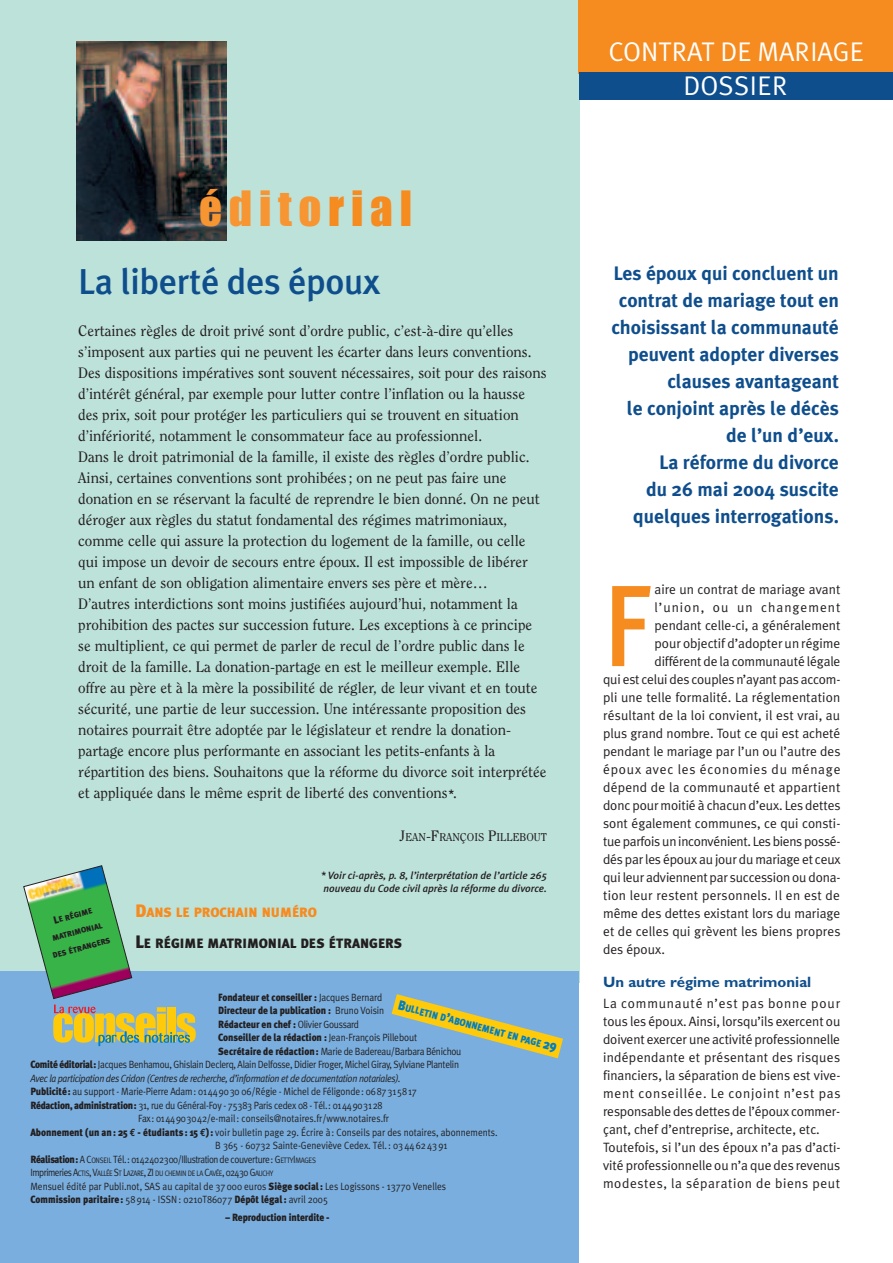
<style>
.page{position:relative;width:893px;height:1263px;background:#fff}
.page>*{position:absolute;margin:0;border:0;box-sizing:border-box;transform-origin:0 0}
.t1{font:115.65px "Meta Plus Medium Caps";color:#f68b1f;scale:.91 1}
.t2{font:45px "Impact";letter-spacing:.15em;color:#f79532}
.t3{font:500 36px "Meta Plus";letter-spacing:-.01em;color:#0f4e8c}
.t4{font:27px "Meta Plus Normal Caps";color:#fff}
.t5{font:700 19.5px/27px "Meta Plus";color:#0f4e8c;text-align:right}
.t6{font:15px/21px "Clearface";color:#231f20}
.t7{font:700 15px "Gill Sans";color:#0f4e8c}
.t8{font:13.5px/18px "Meta Plus Normal";color:#231f20}
.t9{font:13.5px "Meta Plus Normal";letter-spacing:.02em;color:#231f20}
.t10{font:13.5px "Meta Plus Normal";letter-spacing:-.025em;color:#231f20}
.t11{font:900 13.5px "Meta Plus";color:#231f20}
.t12{font:13.5px "Meta Plus Normal";letter-spacing:.055em;color:#231f20}
.t13{font:13.5px "Meta Plus Normal";letter-spacing:.075em;color:#231f20}
.t14{font:900 13.5px "Meta Plus";color:#f68b1f}
.t15{font:11.25px "Clearface";color:#231f20}
.t16{font:10.5px "Meta Plus Normal";letter-spacing:-.015em;color:#231f20;scale:.9 1}
.t17{font:900 10.5px/13.5px "Meta Plus";letter-spacing:-.01em;color:#231f20;scale:.9 1}
.t18{font:italic 500 10.5px/13.5px "Meta Plus";color:#231f20}
.t19{font:italic 10.5px "Meta Plus Normal";letter-spacing:-.035em;color:#231f20;scale:.9 1}
.t20{font:10.5px "Meta Plus Normal";letter-spacing:-.05em;color:#231f20;scale:.88 1}
.t21{font:900 10.05px "Meta Plus";color:#007ec5;scale:.9 1}
.t22{font:7.8px "Meta Plus Normal";letter-spacing:-.06em;color:#231f20;scale:.88 1}
.t23{font:900 7.8px/16.5px "Meta Plus";color:#231f20;text-align:center}
.s1{color:#f68b1f}
.s2{font-family:"Meta Plus";font-weight:500;font-style:italic;font-size:12px}
.s3{font-size:15px}
.s4{font-size:18px}
.s5{font-size:10.5px}
.s6{font-family:"Meta Plus Normal";font-weight:400}
.s7{font-family:"Meta Plus";font-weight:900}
.s8{font-family:"Euro Mono";font-weight:700}
.s9{font-size:7.8px}
.s10{font-size:13.5px}
</style>
<div class="page">
<div style="left:0;top:0;width:579px;height:982px;background:#bde2da"></div>
<div style="left:578px;top:0;width:315px;height:73px;background:#f68b1f"></div>
<div style="left:580px;top:72px;width:313px;height:28px;background:#0f4e8c"></div>
<img style="left:77px;top:41px;width:149px;height:200px">
<div style="left:0;top:972px;width:579px;height:291px;background:#79aede"></div>
<svg style="left:392px;top:994px;width:171px;height:64px"></svg>
<svg style="left:23px;top:865px;width:173px;height:181px"></svg>
<h2 class="t2" style="left:199px;top:184px;width:214px">édito<span class="s1">rial</span></h2>
<h3 class="t3" style="left:78px;top:260px;width:304px">La liberté des époux</h3>
<p class="t6" style="left:78px;top:321px;width:470px">Certaines règles de droit privé sont d’ordre public, c’est-à-dire qu’elles s’imposent aux parties qui ne peuvent les écarter dans leurs conventions.<br>Des dispositions impératives sont souvent nécessaires, soit pour des raisons d’intérêt général, par exemple pour lutter contre l’inflation ou la hausse des prix, soit pour protéger les particuliers qui se trouvent en situation d’infériorité, notamment le consommateur face au professionnel.<br>Dans le droit patrimonial de la famille, il existe des règles d’ordre public.<br>Ainsi, certaines conventions sont prohibées ; on ne peut pas faire une donation en se réservant la faculté de reprendre le bien donné. On ne peut déroger aux règles du statut fondamental des régimes matrimoniaux, comme celle qui assure la protection du logement de la famille, ou celle qui impose un devoir de secours entre époux. Il est impossible de libérer un enfant de son obligation alimentaire envers ses père et mère…<br>D’autres interdictions sont moins justifiées aujourd’hui, notamment la prohibition des pactes sur succession future. Les exceptions à ce principe se multiplient, ce qui permet de parler de recul de l’ordre public dans le droit de la famille. La donation-partage en est le meilleur exemple. Elle offre au père et à la mère la possibilité de régler, de leur vivant et en toute sécurité, une partie de leur succession. Une intéressante proposition des notaires pourrait être adoptée par le législateur et rendre la donation&shy;partage encore plus performante en associant les petits-enfants à la répartition des biens. Souhaitons que la réforme du divorce soit interprétée et appliquée dans le même esprit de liberté des conventions<span class="s2">*</span>.</p>
<p class="t15" style="left:399px;top:833px;width:149px"><span class="s3">J</span>EAN<span class="s3">-F</span>RANÇOIS <span class="s3">P</span>ILLEBOUT</p>
<p class="t18" style="left:321px;top:868px;width:228px">* Voir ci-après, p. 8, l’interprétation de l’article 265 nouveau du Code civil après la réforme du divorce.</p>
<p class="t14" style="left:135px;top:904px;width:183px"><span class="s4">D</span>ANS LE PROCHAIN NUMÉRO</p>
<p class="t11" style="left:135px;top:935px;width:268px"><span class="s4">L</span>E RÉGIME MATRIMONIAL DES ÉTRANGERS</p>
<p class="t23" style="left:42px;top:916px;width:61px;rotate:-15deg"><span class="s5">L</span>E RÉGIME<br>MATRIMONIAL<br>DES ÉTRANGERS</p>
<p class="t17" style="left:218px;top:990px;width:223px">Fondateur et conseiller : <span class="s6">Jacques Bernard </span>Directeur de la publication : <span class="s6">Bruno Voisin </span>Rédacteur en chef : <span class="s6">Olivier Goussard<br></span>Conseiller de la rédaction : <span class="s6">Jean-François Pillebout</span></p>
<p class="t16" style="left:218px;top:1045px;width:272px"><span class="s7">Secrétaire de rédaction :</span> Marie de Badereau/Barbara Bénichou</p>
<p class="t16" style="left:30px;top:1059px;width:478px"><span class="s7">Comité éditorial:</span> Jacques Benhamou, Ghislain Declerq, Alain Delfosse, Didier Froger, Michel Giray, Sylviane Plantelin</p>
<p class="t19" style="left:30px;top:1072px;width:413px">Avec la participation des Cridon (Centres de recherche, d’information et de documentation notariales).</p>
<p class="t16" style="left:30px;top:1086px;width:431px"><span class="s7">Publicité:</span> au support - Marie-Pierre Adam: 01449030 06/Régie - Michel de Féligonde: 0687315817</p>
<p class="t16" style="left:30px;top:1099px;width:393px"><span class="s7">Rédaction, administration:</span> 31, rue du Général-Foy - 75383 Paris cedex 08 - Tél.: 0144903128</p>
<p class="t16" style="left:138px;top:1113px;width:280px">Fax: 0144903042/e-mail : conseils@notaires.fr/www.notaires.fr</p>
<p class="t16" style="left:30px;top:1126px;width:521px"><span class="s7">Abonnement (un an : 25</span> <span class="s8">€</span> <span class="s7">- étudiants : 15</span> <span class="s8">€</span><span class="s7">) :</span> voir bulletin page 29. Écrire à : Conseils par des notaires, abonnements.</p>
<p class="t16" style="left:215px;top:1140px;width:259px">B 365 - 60732 Sainte-Geneviève Cedex. Tél. : 03 44 62 43 91</p>
<p class="t20" style="left:30px;top:1153px;width:326px"><span class="s7">Réalisation:</span> A C<span class="s9">ONSEIL</span> Tél.: 0142402300/Illustration de couverture: G<span class="s9">ETTY</span>I<span class="s9">MAGES</span></p>
<p class="t22" style="left:30px;top:1169px;width:278px"><span class="s5">Imprimeries A</span>CTIS<span class="s5">, V</span>ALLÉE <span class="s5">S</span>T <span class="s5">L</span>AZARE<span class="s5">, ZI</span> DU CHEMIN DE LA <span class="s5">C</span>AVÉE<span class="s5">, 02430 G</span>AUCHY</p>
<p class="t16" style="left:30px;top:1180px;width:464px">Mensuel édité par Publi.not, SAS au capital de 37 000 euros <span class="s7">Siège social :</span> Les Logissons - 13770 Venelles</p>
<p class="t17" style="left:30px;top:1193px;width:332px">Commission paritaire : <span class="s6">58 914 - ISSN : 0210T86077</span> Dépôt légal : <span class="s6">avril 2005</span></p>
<p class="t17" style="left:226px;top:1211px;width:117px">– Reproduction interdite -</p>
<p class="t21" style="left:400px;top:1000px;width:184px;rotate:15deg"><span class="s10">B</span>ULLETIN D<span class="s10">’</span>ABONNEMENT EN PAGE <span class="s10">29</span></p>
<h3 class="t4" style="left:609px;top:35px;width:257px">CONTRAT DE MARIAGE</h3>
<h3 class="t4" style="left:684px;top:70px;width:106px">DOSSIER</h3>
<p class="t5" style="left:611px;top:260px;width:229px">Les époux qui concluent un contrat de mariage tout en choisissant la communauté peuvent adopter diverses clauses avantageant<br>le conjoint après le décès de l’un d’eux.<br>La réforme du divorce<br>du 26 mai 2004 suscite quelques interrogations.</p>
<h1 class="t1" style="left:603px;top:558px;width:55px">F</h1>
<p class="t8" style="left:654px;top:580px;width:187px">aire un contrat de mariage avant</p>
<p class="t13" style="left:654px;top:599px;width:187px">l’union, ou un changement</p>
<p class="t8" style="left:654px;top:616px;width:187px">pendant celle-ci, a généralement</p>
<p class="t8" style="left:654px;top:634px;width:187px">pour objectif d’adopter un régime</p>
<p class="t8" style="left:654px;top:652px;width:187px">différent de la communauté légale</p>
<p class="t8" style="left:603px;top:670px;width:239px">qui est celui des couples n’ayant pas accom-</p>
<p class="t8" style="left:603px;top:688px;width:239px">pli une telle formalité. La réglementation</p>
<p class="t8" style="left:603px;top:706px;width:239px">résultant de la loi convient, il est vrai, au</p>
<p class="t8" style="left:603px;top:724px;width:239px">plus grand nombre. Tout ce qui est acheté</p>
<p class="t8" style="left:603px;top:742px;width:239px">pendant le mariage par l’un ou l’autre des</p>
<p class="t12" style="left:603px;top:761px;width:239px">époux avec les économies du ménage</p>
<p class="t9" style="left:603px;top:779px;width:239px">dépend de la communauté et appartient</p>
<p class="t8" style="left:603px;top:796px;width:239px">donc pour moitié à chacun d’eux. Les dettes</p>
<p class="t8" style="left:603px;top:814px;width:239px">sont également communes, ce qui consti-</p>
<p class="t10" style="left:603px;top:833px;width:239px">tue parfois un inconvénient. Les biens possé-</p>
<p class="t8" style="left:603px;top:850px;width:239px">dés par les époux au jour du mariage et ceux</p>
<p class="t8" style="left:603px;top:868px;width:239px">qui leur adviennent par succession ou dona-</p>
<p class="t9" style="left:603px;top:887px;width:239px">tion leur restent personnels. Il en est de</p>
<p class="t8" style="left:603px;top:904px;width:239px">même des dettes existant lors du mariage</p>
<p class="t8" style="left:603px;top:922px;width:239px">et de celles qui grèvent les biens propres</p>
<p class="t8" style="left:603px;top:940px;width:63px">des époux.</p>
<p class="t7" style="left:603px;top:976px;width:210px">Un autre régime matrimonial</p>
<p class="t8" style="left:603px;top:994px;width:239px">La communauté n’est pas bonne pour tous les époux. Ainsi, lorsqu’ils exercent ou doivent exercer une activité professionnelle indépendante et présentant des risques financiers, la séparation de biens est vive&shy;ment conseillée. Le conjoint n’est pas responsable des dettes de l’époux commer&shy;çant, chef d’entreprise, architecte, etc.<br>Toutefois, si l’un des époux n’a pas d’acti&shy;vité professionnelle ou n’a que des revenus modestes, la séparation de biens peut</p>
</div>
